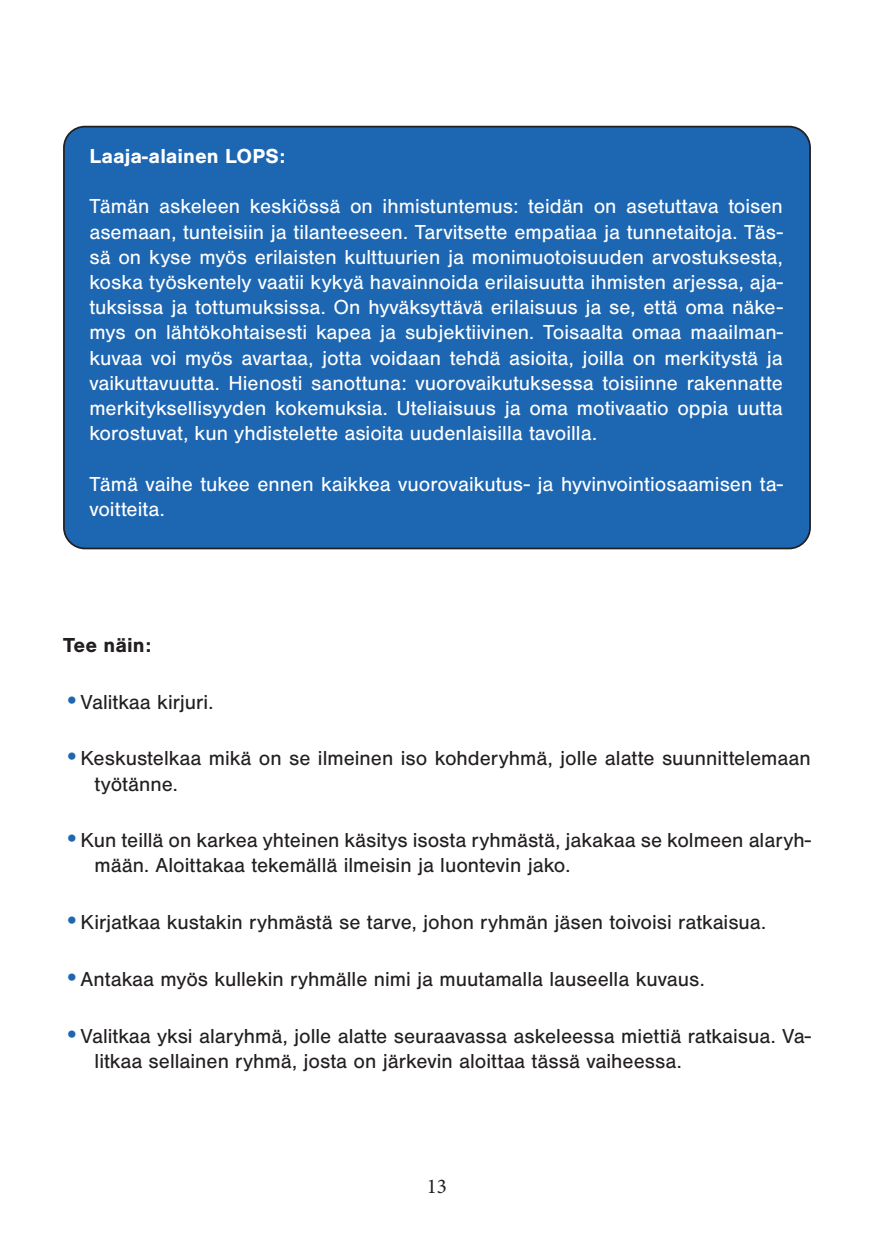
<style>
.page{position:relative;width:874px;height:1241px;background:#fff}
.page>*{position:absolute;margin:0;border:0;box-sizing:border-box;transform-origin:0 0}
.t1{font:21px/25.2px "Nimbus San";color:#fff;text-align:justify}
.t2{font:21px/25.2px "Nimbus San";color:#231f20}
.t3{font:700 21px "Nimbus San";color:#fff}
.t4{font:700 21px "Nimbus San";color:#231f20}
.t5{font:21px "Minion Pro";color:#231f20}
.s1{font-size:26.25px;color:#1f66b1}
</style>
<div class="page">
<div style="left:64px;top:127px;width:745px;height:421px;background:#1d66b2;border-radius:21px"></div>
<div style="left:63px;top:126px;width:747px;height:423px;border:2px solid #231f20;border-radius:21px"></div>
<p class="t3" style="left:89px;top:144px;width:197px">Laaja-alainen LOPS:</p>
<p class="t1" style="left:89px;top:194px;width:694px">Tämän askeleen keskiössä on ihmistuntemus: teidän on asetuttava toisen asemaan, tunteisiin ja tilanteeseen. Tarvitsette empatiaa ja tunnetaitoja. Täs&shy;sä on kyse myös erilaisten kulttuurien ja monimuotoisuuden arvostuksesta, koska työskentely vaatii kykyä havainnoida erilaisuutta ihmisten arjessa, aja&shy;tuksissa ja tottumuksissa. On hyväksyttävä erilaisuus ja se, että oma näke&shy;mys on lähtökohtaisesti kapea ja subjektiivinen. Toisaalta omaa maailman&shy;kuvaa voi myös avartaa, jotta voidaan tehdä asioita, joilla on merkitystä ja vaikuttavuutta. Hienosti sanottuna: vuorovaikutuksessa toisiinne rakennatte merkityksellisyyden kokemuksia. Uteliaisuus ja oma motivaatio oppia uutta korostuvat, kun yhdistelette asioita uudenlaisilla tavoilla.</p>
<p class="t1" style="left:89px;top:471px;width:694px">Tämä vaihe tukee ennen kaikkea vuorovaikutus- ja hyvinvointiosaamisen ta&shy;voitteita.</p>
<p class="t4" style="left:63px;top:633px;width:90px">Tee näin:</p>
<p class="t2" style="left:63px;top:689px;width:152px"><span class="s1">•</span>Valitkaa kirjuri.</p>
<p class="t2" style="left:94px;top:746px;width:717px;text-indent:-31px"><span class="s1">•</span>Keskustelkaa mikä on se ilmeinen iso kohderyhmä, jolle alatte suunnittelemaan työtänne.</p>
<p class="t2" style="left:94px;top:827px;width:717px;text-indent:-31px"><span class="s1">•</span>Kun teillä on karkea yhteinen käsitys isosta ryhmästä, jakakaa se kolmeen alaryh&shy;mään. Aloittakaa tekemällä ilmeisin ja luontevin jako.</p>
<p class="t2" style="left:63px;top:909px;width:704px"><span class="s1">•</span>Kirjatkaa kustakin ryhmästä se tarve, johon ryhmän jäsen toivoisi ratkaisua.</p>
<p class="t2" style="left:63px;top:966px;width:642px"><span class="s1">•</span>Antakaa myös kullekin ryhmälle nimi ja muutamalla lauseella kuvaus.</p>
<p class="t2" style="left:94px;top:1023px;width:717px;text-indent:-31px"><span class="s1">•</span>Valitkaa yksi alaryhmä, jolle alatte seuraavassa askeleessa miettiä ratkaisua. Va&shy;litkaa sellainen ryhmä, josta on järkevin aloittaa tässä vaiheessa.</p>
<p class="t5" style="left:426px;top:1172px;width:22px">13</p>
</div>
